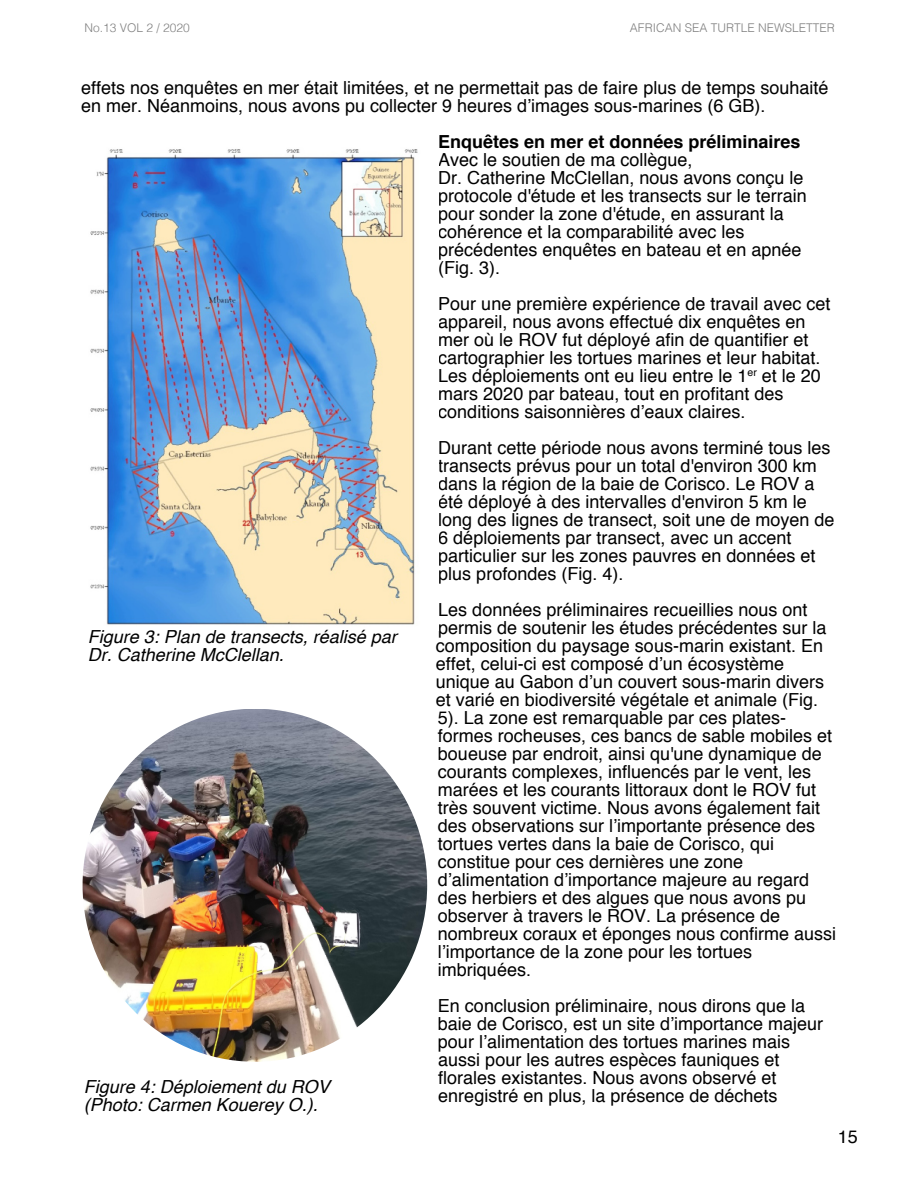
<style>
.page{position:relative;width:918px;height:1188px;background:#fff}
.page>*{position:absolute;margin:0;border:0;box-sizing:border-box;transform-origin:0 0}
.t1{font:18px/18px "Helvetica";color:#000}
.t2{font:italic 18px/18px "Helvetica";color:#000}
.t3{font:700 18px "Helvetica";color:#000}
.t4{font:300 12px "Helvetica";color:#808080}
</style>
<div class="page">
<img style="left:90px;top:149px;width:328px;height:476px">
<img style="left:83px;top:710px;width:344px;height:352px;border-radius:50%">
<p class="t4" style="left:84px;top:23px;width:107px">No.13 VOL 2 / 2020</p>
<p class="t4" style="left:630px;top:23px;width:206px">AFRICAN SEA TURTLE NEWSLETTER</p>
<p class="t1" style="left:81px;top:80px;width:749px">effets nos enquêtes en mer était limitées, et ne permettait pas de faire plus de temps souhaité en mer. Néanmoins, nous avons pu collecter 9 heures d’images sous-marines (6 GB).</p>
<p class="t3" style="left:438px;top:134px;width:364px">Enquêtes en mer et données préliminaires</p>
<p class="t1" style="left:438px;top:152px;width:370px">Avec le soutien de ma collègue,<br>Dr. Catherine McClellan, nous avons conçu le protocole d'étude et les transects sur le terrain pour sonder la zone d'étude, en assurant la cohérence et la comparabilité avec les précédentes enquêtes en bateau et en apnée (Fig. 3).</p>
<p class="t1" style="left:438px;top:296px;width:394px">Pour une première expérience de travail avec cet appareil, nous avons effectué dix enquêtes en mer où le ROV fut déployé afin de quantifier et cartographier les tortues marines et leur habitat.<br>Les déploiements ont eu lieu entre le 1<sup>er</sup> et le 20 mars 2020 par bateau, tout en profitant des conditions saisonnières d’eaux claires.</p>
<p class="t1" style="left:438px;top:440px;width:398px">Durant cette période nous avons terminé tous les transects prévus pour un total d'environ 300 km dans la région de la baie de Corisco. Le ROV a été déployé à des intervalles d'environ 5 km le long des lignes de transect, soit une de moyen de 6 déploiements par transect, avec un accent particulier sur les zones pauvres en données et plus profondes (Fig. 4).</p>
<p class="t1" style="left:436px;top:602px;width:402px">Les données préliminaires recueillies nous ont permis de soutenir les études précédentes sur la composition du paysage sous-marin existant. En effet, celui-ci est composé d’un écosystème unique au Gabon d’un couvert sous-marin divers et varié en biodiversité végétale et animale (Fig.<br>5). La zone est remarquable par ces plates&shy;formes rocheuses, ces bancs de sable mobiles et boueuse par endroit, ainsi qu'une dynamique de courants complexes, influencés par le vent, les marées et les courants littoraux dont le ROV fut très souvent victime. Nous avons également fait des observations sur l’importante présence des tortues vertes dans la baie de Corisco, qui constitue pour ces dernières une zone d’alimentation d’importance majeure au regard des herbiers et des algues que nous avons pu observer à travers le ROV. La présence de nombreux coraux et éponges nous confirme aussi l’importance de la zone pour les tortues imbriquées.</p>
<p class="t1" style="left:438px;top:998px;width:387px">En conclusion préliminaire, nous dirons que la baie de Corisco, est un site d’importance majeur pour l’alimentation des tortues marines mais aussi pour les autres espèces fauniques et florales existantes. Nous avons observé et enregistré en plus, la présence de déchets</p>
<p class="t2" style="left:88px;top:629px;width:311px">Figure 3: Plan de transects, réalisé par<br>Dr. Catherine McClellan.</p>
<p class="t2" style="left:84px;top:1078px;width:248px">Figure 4: Déploiement du ROV (Photo: Carmen Kouerey O.).</p>
<p class="t1" style="left:838px;top:1129px;width:22px">15</p>
</div>
